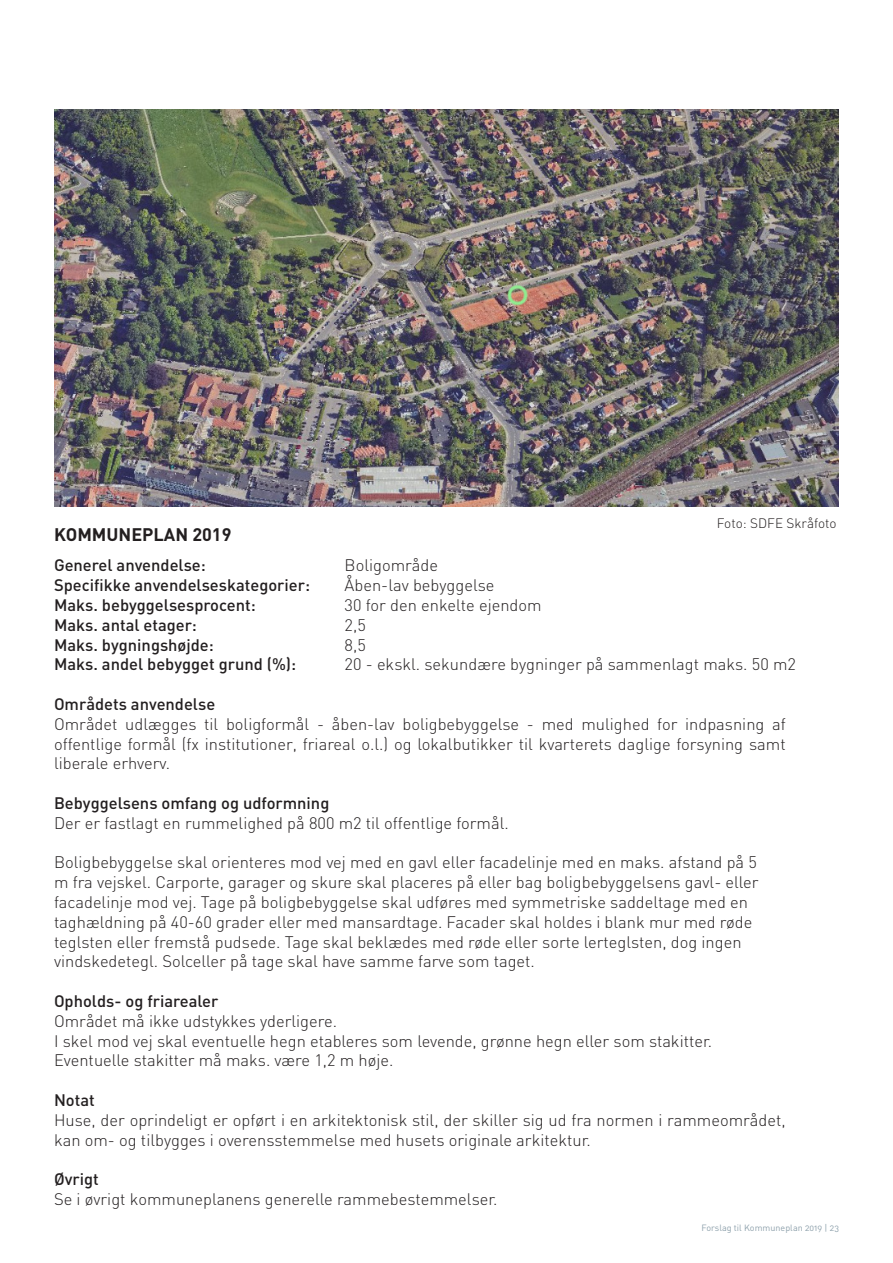
<style>
.page{position:relative;width:893px;height:1263px;background:#fff}
.page>*{position:absolute;margin:0;border:0;box-sizing:border-box;transform-origin:0 0}
.t1{font:700 18px "DIN";color:#231f20}
.t2{font:300 16.5px/19.8px "DIN";color:#231f20}
.t3{font:500 16.5px "DIN";color:#231f20}
.t4{font:300 13.5px "DIN";color:#231f20}
.t5{font:9px "DIN Regular Alternate";color:#8ea1ac}
</style>
<div class="page">
<img style="left:54px;top:109px;width:785px;height:398px">
<p class="t1" style="left:54px;top:523px;width:179px">KOMMUNEPLAN 2019</p>
<p class="t4" style="left:717px;top:515px;width:121px">Foto: SDFE Skråfoto</p>
<p class="t2" style="left:345px;top:555px;width:95px">Boligområde</p>
<p class="t2" style="left:345px;top:575px;width:151px">Åben-lav bebyggelse</p>
<p class="t2" style="left:345px;top:595px;width:199px">30 for den enkelte ejendom</p>
<p class="t2" style="left:345px;top:614px;width:23px">2,5</p>
<p class="t2" style="left:345px;top:634px;width:23px">8,5</p>
<p class="t2" style="left:345px;top:654px;width:453px">20 - ekskl. sekundære bygninger på sammenlagt maks. 50 m2</p>
<p class="t3" style="left:54px;top:555px;width:153px">Generel anvendelse:</p>
<p class="t3" style="left:54px;top:574px;width:257px">Specifikke anvendelseskategorier:</p>
<p class="t3" style="left:54px;top:594px;width:203px">Maks. bebyggelsesprocent:</p>
<p class="t3" style="left:54px;top:614px;width:144px">Maks. antal etager:</p>
<p class="t3" style="left:54px;top:634px;width:161px">Maks. bygningshøjde:</p>
<p class="t3" style="left:54px;top:654px;width:244px">Maks. andel bebygget grund (%):</p>
<p class="t3" style="left:54px;top:693px;width:163px">Områdets anvendelse</p>
<p class="t2" style="left:54px;top:713px;width:733px;text-align:justify">Området udlægges til boligformål - åben-lav boligbebyggelse - med mulighed for indpasning af offentlige formål (fx institutioner, friareal o.l.) og lokalbutikker til kvarterets daglige forsyning samt liberale erhverv.</p>
<p class="t3" style="left:54px;top:792px;width:277px">Bebyggelsens omfang og udformning</p>
<p class="t2" style="left:54px;top:812px;width:456px">Der er fastlagt en rummelighed på 800 m2 til offentlige formål.</p>
<p class="t2" style="left:54px;top:852px;width:706px">Boligbebyggelse skal orienteres mod vej med en gavl eller facadelinje med en maks. afstand på 5 m fra vejskel. Carporte, garager og skure skal placeres på eller bag boligbebyggelsens gavl- eller facadelinje mod vej. Tage på boligbebyggelse skal udføres med symmetriske saddeltage med en taghældning på 40-60 grader eller med mansardtage. Facader skal holdes i blank mur med røde teglsten eller fremstå pudsede. Tage skal beklædes med røde eller sorte lerteglsten, dog ingen vindskedetegl. Solceller på tage skal have samme farve som taget.</p>
<p class="t3" style="left:54px;top:990px;width:166px">Opholds- og friarealer</p>
<p class="t2" style="left:54px;top:1010px;width:285px">Området må ikke udstykkes yderligere.</p>
<p class="t2" style="left:54px;top:1030px;width:660px">I skel mod vej skal eventuelle hegn etableres som levende, grønne hegn eller som stakitter.<br>Eventuelle stakitter må maks. være 1,2 m høje.</p>
<p class="t3" style="left:54px;top:1089px;width:42px">Notat</p>
<p class="t2" style="left:54px;top:1109px;width:733px">Huse, der oprindeligt er opført i en arkitektonisk stil, der skiller sig ud fra normen i rammeområdet, kan om- og tilbygges i overensstemmelse med husets originale arkitektur.</p>
<p class="t3" style="left:54px;top:1168px;width:46px">Øvrigt</p>
<p class="t2" style="left:54px;top:1189px;width:445px">Se i øvrigt kommuneplanens generelle rammebestemmelser.</p>
<p class="t5" style="left:701px;top:1222px;width:139px">Forslag til Kommuneplan 2019 | 23</p>
</div>
